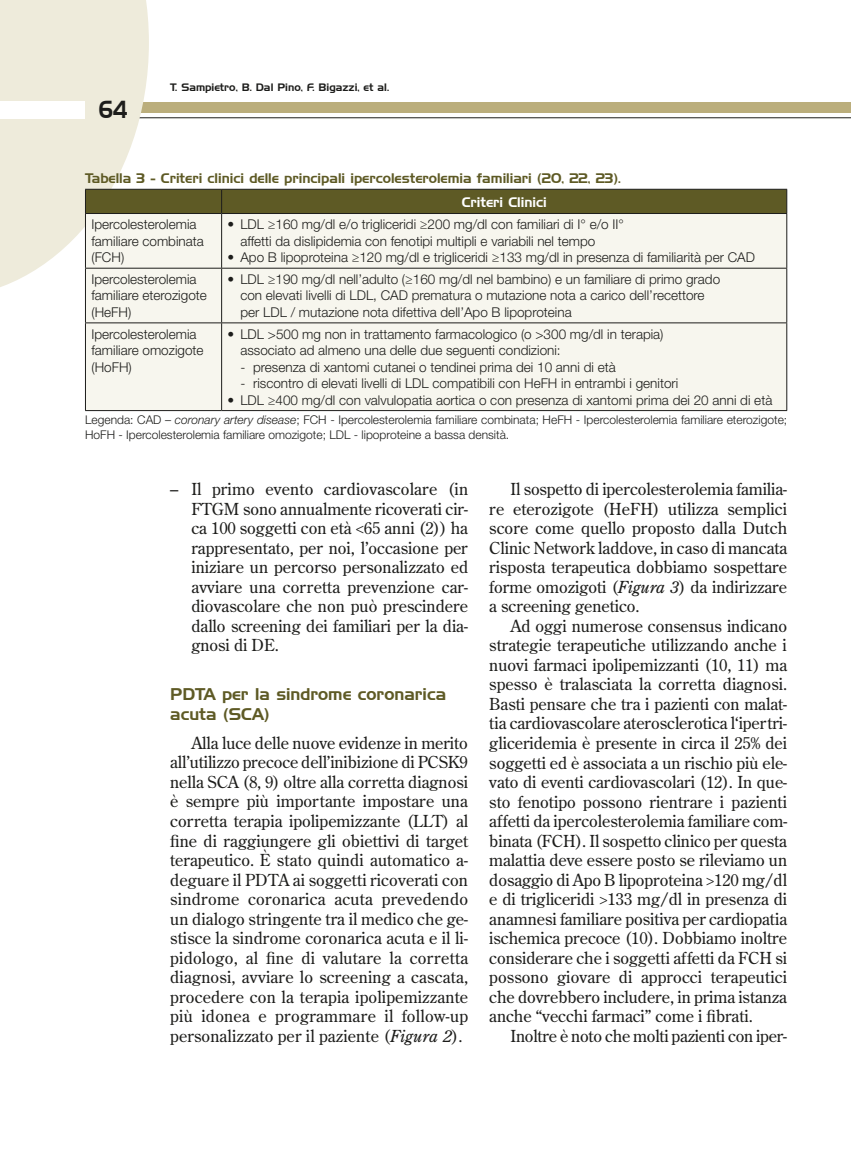
<style>
.page{position:relative;width:851px;height:1149px;background:#fff}
.page>*{position:absolute;margin:0;border:0;box-sizing:border-box;transform-origin:0 0}
.t1{font:24px "Handel Gothic BT";color:#1d1d1b;scale:.8 1}
.t2{font:16.5px/19.5px "Century Old Style Std";color:#1d1d1b;text-align:justify}
.t3{font:16.5px/19.5px "Handel Gothic BT";color:#5e5a25}
.t4{font:300 13.5px/16.5px "Helvetica Neue LT Std";color:#1d1d1b}
.t5{font:13.5px "Handel Gothic BT";color:#5e5a25}
.t6{font:13.5px "Handel Gothic BT";color:#fff}
.t7{font:300 12px/15px "Helvetica Neue LT Std";color:#1d1d1b}
.t8{font:10.5px "Handel Gothic BT";color:#1d1d1b}
.s1{font-style:italic}
</style>
<div class="page">
<hr style="left:0;top:117px;width:850px;height:1px;background:#1d1d1b">
<div style="left:0;top:102px;width:850px;height:11px;background:#bbae7c"></div>
<svg style="left:0;top:0;width:149px;height:287px;background:#efecde"></svg>
<div style="left:0;top:101px;width:85px;height:17px;background:#fff"></div>
<div style="left:86px;top:214px;width:700px;height:196px;background:#f7f6ee"></div>
<hr style="left:221px;top:214px;width:1px;height:54px;background:#1d1d1b">
<hr style="left:85px;top:268px;width:136px;height:1px;background:#1d1d1b">
<hr style="left:221px;top:268px;width:566px;height:1px;background:#1d1d1b">
<hr style="left:221px;top:268px;width:1px;height:54px;background:#1d1d1b">
<hr style="left:85px;top:322px;width:136px;height:1px;background:#1d1d1b">
<hr style="left:221px;top:322px;width:566px;height:1px;background:#1d1d1b">
<hr style="left:221px;top:323px;width:1px;height:87px;background:#1d1d1b">
<hr style="left:85px;top:214px;width:1px;height:54px;background:#1d1d1b">
<hr style="left:786px;top:214px;width:1px;height:54px;background:#1d1d1b">
<hr style="left:85px;top:268px;width:1px;height:54px;background:#1d1d1b">
<hr style="left:786px;top:268px;width:1px;height:54px;background:#1d1d1b">
<hr style="left:85px;top:323px;width:1px;height:87px;background:#1d1d1b">
<hr style="left:786px;top:323px;width:1px;height:87px;background:#1d1d1b">
<hr style="left:85px;top:410px;width:136px;height:1px;background:#1d1d1b">
<hr style="left:221px;top:410px;width:566px;height:1px;background:#1d1d1b">
<div style="left:85px;top:189px;width:702px;height:24px;background:#5e5a25"></div>
<hr style="left:85px;top:213px;width:136px;height:1px;background:#1d1d1b">
<hr style="left:221px;top:213px;width:566px;height:1px;background:#1d1d1b">
<h1 class="t1" style="left:99px;top:95px;width:38px">64</h1>
<p class="t8" style="left:170px;top:81px;width:220px">T. Sampietro, B. Dal Pino, F. Bigazzi, et al.</p>
<p class="t5" style="left:85px;top:170px;width:537px">Tabella 3 - Criteri clinici delle principali ipercolesterolemia familiari (20, 22, 23).</p>
<p class="t6" style="left:461px;top:193px;width:87px">Criteri Clinici</p>
<p class="t4" style="left:91px;top:216px;width:114px">Ipercolesterolemia familiare combinata (FCH)</p>
<p class="t4" style="left:240px;top:216px;width:385px;text-indent:-13px">• LDL ≥160 mg/dl e/o trigliceridi ≥200 mg/dl con familiari di I° e/o II° affetti da dislipidemia con fenotipi multipli e variabili nel tempo</p>
<p class="t4" style="left:227px;top:249px;width:528px">• Apo B lipoproteina ≥120 mg/dl e trigliceridi ≥133 mg/dl in presenza di familiarità per CAD</p>
<p class="t4" style="left:91px;top:270px;width:117px">Ipercolesterolemia familiare eterozigote (HeFH)</p>
<p class="t4" style="left:240px;top:270px;width:481px;text-indent:-13px">• LDL ≥190 mg/dl nell’adulto (≥160 mg/dl nel bambino) e un familiare di primo grado con elevati livelli di LDL, CAD prematura o mutazione nota a carico dell’recettore per LDL / mutazione nota difettiva dell’Apo B lipoproteina</p>
<p class="t4" style="left:91px;top:325px;width:114px">Ipercolesterolemia familiare omozigote (HoFH)</p>
<p class="t4" style="left:240px;top:325px;width:424px;text-indent:-13px">• LDL &gt;500 mg non in trattamento farmacologico (o &gt;300 mg/dl in terapia) associato ad almeno una delle due seguenti condizioni:</p>
<p class="t4" style="left:240px;top:358px;width:377px">- presenza di xantomi cutanei o tendinei prima dei 10 anni di età</p>
<p class="t4" style="left:240px;top:374px;width:439px">- riscontro di elevati livelli di LDL compatibili con HeFH in entrambi i genitori</p>
<p class="t4" style="left:227px;top:391px;width:546px">• LDL ≥400 mg/dl con valvulopatia aortica o con presenza di xantomi prima dei 20 anni di età</p>
<p class="t7" style="left:85px;top:412px;width:703px">Legenda: CAD – <span class="s1">coronary artery disease</span>; FCH - Ipercolesterolemia familiare combinata; HeFH - Ipercolesterolemia familiare eterozigote;<br>HoFH - Ipercolesterolemia familiare omozigote; LDL - lipoproteine a bassa densità.</p>
<p class="t2" style="left:191px;top:479px;width:278px;text-indent:-21px">– Il primo evento cardiovascolare (in FTGM sono annualmente ricoverati cir&shy;ca 100 soggetti con età &lt;65 anni (2)) ha rappresentato, per noi, l’occasione per iniziare un percorso personalizzato ed avviare una corretta prevenzione car&shy;diovascolare che non può prescindere dallo screening dei familiari per la dia&shy;gnosi di DE.</p>
<p class="t3" style="left:170px;top:684px;width:277px">PDTA per la sindrome coronarica acuta (SCA)</p>
<p class="t2" style="left:170px;top:732px;width:299px;text-indent:21px">Alla luce delle nuove evidenze in merito all’utilizzo precoce dell’inibizione di PCSK9 nella SCA (8, 9) oltre alla corretta diagnosi è sempre più importante impostare una corretta terapia ipolipemizzante (LLT) al fine di raggiungere gli obiettivi di target terapeutico. È stato quindi automatico a&shy;deguare il PDTA ai soggetti ricoverati con sindrome coronarica acuta prevedendo un dialogo stringente tra il medico che ge&shy;stisce la sindrome coronarica acuta e il li&shy;pidologo, al fine di valutare la corretta diagnosi, avviare lo screening a cascata, procedere con la terapia ipolipemizzante più idonea e programmare il follow-up personalizzato per il paziente (<span class="s1">Figura 2</span>).</p>
<p class="t2" style="left:489px;top:479px;width:299px;text-indent:21px">Il sospetto di ipercolesterolemia familia&shy;re eterozigote (HeFH) utilizza semplici score come quello proposto dalla Dutch Clinic Network laddove, in caso di mancata risposta terapeutica dobbiamo sospettare forme omozigoti (<span class="s1">Figura 3</span>) da indirizzare a screening genetico.</p>
<p class="t2" style="left:489px;top:615px;width:299px;text-indent:21px">Ad oggi numerose consensus indicano strategie terapeutiche utilizzando anche i nuovi farmaci ipolipemizzanti (10, 11) ma spesso è tralasciata la corretta diagnosi.<br>Basti pensare che tra i pazienti con malat&shy;tia cardiovascolare aterosclerotica l‘ipertri&shy;gliceridemia è presente in circa il 25% dei soggetti ed è associata a un rischio più ele&shy;vato di eventi cardiovascolari (12). In que&shy;sto fenotipo possono rientrare i pazienti affetti da ipercolesterolemia familiare com&shy;binata (FCH). Il sospetto clinico per questa malattia deve essere posto se rileviamo un dosaggio di Apo B lipoproteina &gt;120 mg/dl e di trigliceridi &gt;133 mg/dl in presenza di anamnesi familiare positiva per cardiopatia ischemica precoce (10). Dobbiamo inoltre considerare che i soggetti affetti da FCH si possono giovare di approcci terapeutici che dovrebbero includere, in prima istanza anche “vecchi farmaci” come i fibrati.</p>
<p class="t2" style="left:510px;top:1025px;width:278px">Inoltre è noto che molti pazienti con iper-</p>
</div>
